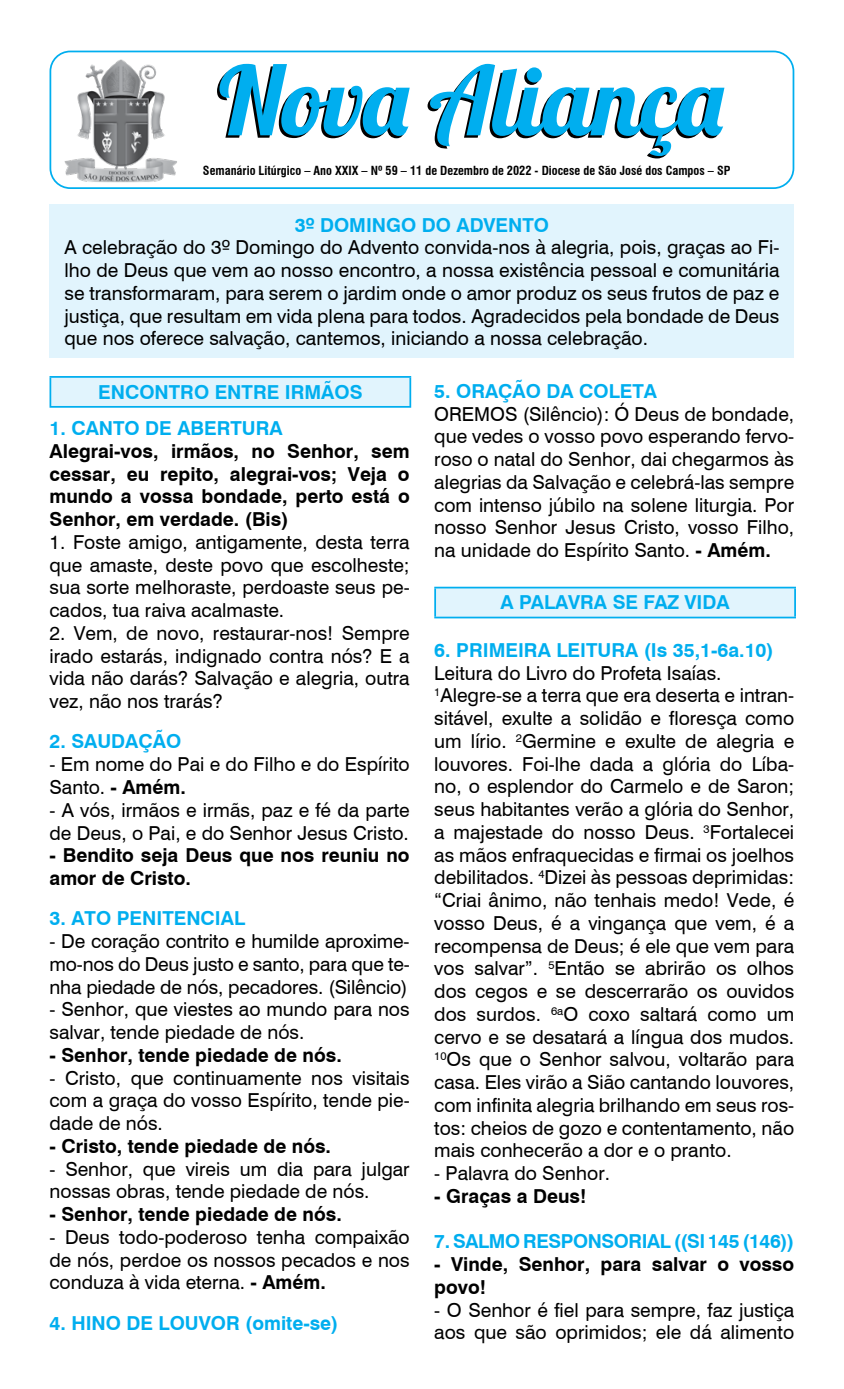
<style>
.page{position:relative;width:844px;height:1389px;background:#fff}
.page>*{position:absolute;margin:0;border:0;box-sizing:border-box;transform-origin:0 0}
.t1{font:95.2px "Lobster 1.4";color:#00aeef}
.t2{font:19.25px/22.8px "Swiss 721 BT";color:#000;text-align:justify}
.t3{font:700 19.25px/22.8px "Swiss 721 BT";color:#000}
.t4{font:700 19.25px "Swiss 721 BT";color:#00aeef}
.t5{font:700 19.25px "Swiss 721 BT";letter-spacing:-.02em;color:#00aeef}
.t6{font:700 condensed 12.25px "Swiss 721 BT";color:#000}
.s1{font-weight:700}
</style>
<div class="page">
<div style="left:49px;top:51px;width:745px;height:138px;border:2px solid #00aeef;border-radius:20px"></div>
<img style="left:64px;top:60px;width:113px;height:122px">
<div style="left:50px;top:204px;width:744px;height:154px;background:#e1f4fd"></div>
<div style="left:50px;top:377px;width:360px;height:30px;background:#e1f4fd"></div>
<hr style="left:49px;top:376px;width:362px;height:2px;background:#00aeef">
<hr style="left:49px;top:378px;width:2px;height:28px;background:#00aeef">
<hr style="left:409px;top:378px;width:2px;height:28px;background:#00aeef">
<hr style="left:49px;top:406px;width:362px;height:2px;background:#00aeef">
<div style="left:435px;top:588px;width:359px;height:30px;background:#e1f4fd"></div>
<hr style="left:434px;top:587px;width:361px;height:1px;background:#00aeef">
<hr style="left:434px;top:588px;width:2px;height:29px;background:#00aeef">
<svg style="left:794px;top:588px;width:1px;height:29px"></svg>
<hr style="left:434px;top:617px;width:361px;height:1px;background:#00aeef">
<h1 class="t1" style="left:219px;top:40px;width:505px">Nova Aliança</h1>
<p class="t6" style="left:203px;top:163px;width:529px">Semanário Litúrgico – Ano XXIX – Nº 59 – 11 de Dezembro de 2022 - Diocese de São José dos Campos – SP</p>
<p class="t4" style="left:295px;top:212px;width:256px">3º DOMINGO DO ADVENTO</p>
<p class="t2" style="left:64px;top:235px;width:716px">A celebração do 3º Domingo do Advento convida-nos à alegria, pois, graças ao Fi&shy;lho de Deus que vem ao nosso encontro, a nossa existência pessoal e comunitária se transformaram, para serem o jardim onde o amor produz os seus frutos de paz e justiça, que resultam em vida plena para todos. Agradecidos pela bondade de Deus que nos oferece salvação, cantemos, iniciando a nossa celebração.</p>
<p class="t4" style="left:98px;top:378px;width:266px">ENCONTRO ENTRE IRMÃOS</p>
<p class="t4" style="left:49px;top:415px;width:235px">1. CANTO DE ABERTURA</p>
<p class="t3" style="left:49px;top:439px;width:361px;text-align:justify">Alegrai-vos, irmãos, no Senhor, sem cessar, eu repito, alegrai-vos; Veja o mundo a vossa bondade, perto está o Senhor, em verdade. (Bis)</p>
<p class="t2" style="left:49px;top:530px;width:361px">1. Foste amigo, antigamente, desta terra que amaste, deste povo que escolheste; sua sorte melhoraste, perdoaste seus pe&shy;cados, tua raiva acalmaste.</p>
<p class="t2" style="left:49px;top:621px;width:361px">2. Vem, de novo, restaurar-nos! Sempre irado estarás, indignado contra nós? E a vida não darás? Salvação e alegria, outra vez, não nos trarás?</p>
<p class="t4" style="left:49px;top:728px;width:133px">2. SAUDAÇÃO</p>
<p class="t2" style="left:49px;top:752px;width:361px">- Em nome do Pai e do Filho e do Espírito<br>Santo. <span class="s1">- Amém.</span></p>
<p class="t2" style="left:49px;top:798px;width:361px">- A vós, irmãos e irmãs, paz e fé da parte de Deus, o Pai, e do Senhor Jesus Cristo.</p>
<p class="t3" style="left:49px;top:843px;width:361px">- Bendito seja Deus que nos reuniu no amor de Cristo.</p>
<p class="t4" style="left:49px;top:905px;width:197px">3. ATO PENITENCIAL</p>
<p class="t2" style="left:49px;top:929px;width:361px">- De coração contrito e humilde aproxime&shy;mo-nos do Deus justo e santo, para que te&shy;nha piedade de nós, pecadores. (Silêncio)</p>
<p class="t2" style="left:49px;top:997px;width:361px">- Senhor, que viestes ao mundo para nos salvar, tende piedade de nós.</p>
<p class="t3" style="left:49px;top:1043px;width:294px">- Senhor, tende piedade de nós.</p>
<p class="t2" style="left:49px;top:1066px;width:361px">- Cristo, que continuamente nos visitais com a graça do vosso Espírito, tende pie&shy;dade de nós.</p>
<p class="t3" style="left:49px;top:1134px;width:283px">- Cristo, tende piedade de nós.</p>
<p class="t2" style="left:49px;top:1157px;width:361px">- Senhor, que vireis um dia para julgar nossas obras, tende piedade de nós.</p>
<p class="t3" style="left:49px;top:1202px;width:294px">- Senhor, tende piedade de nós.</p>
<p class="t2" style="left:49px;top:1225px;width:361px">- Deus todo-poderoso tenha compaixão de nós, perdoe os nossos pecados e nos conduza à vida eterna. <span class="s1">- Amém.</span></p>
<p class="t4" style="left:49px;top:1309px;width:290px">4. HINO DE LOUVOR (omite-se)</p>
<p class="t4" style="left:434px;top:378px;width:224px">5. ORAÇÃO DA COLETA</p>
<p class="t2" style="left:434px;top:402px;width:361px">OREMOS (Silêncio): Ó Deus de bondade, que vedes o vosso povo esperando fervo&shy;roso o natal do Senhor, dai chegarmos às alegrias da Salvação e celebrá-las sempre com intenso júbilo na solene liturgia. Por nosso Senhor Jesus Cristo, vosso Filho, na unidade do Espírito Santo. <span class="s1">- Amém.</span></p>
<p class="t4" style="left:500px;top:589px;width:230px">A PALAVRA SE FAZ VIDA</p>
<p class="t4" style="left:434px;top:637px;width:341px">6. PRIMEIRA LEITURA (Is 35,1-6a.10)</p>
<p class="t2" style="left:434px;top:661px;width:361px;text-align:left">Leitura do Livro do Profeta Isaías.<br><sup>1</sup>Alegre-se a terra que era deserta e intran&shy;sitável, exulte a solidão e floresça como um lírio. <sup>2</sup>Germine e exulte de alegria e louvores. Foi-lhe dada a glória do Líba&shy;no, o esplendor do Carmelo e de Saron; seus habitantes verão a glória do Senhor, a majestade do nosso Deus. <sup>3</sup>Fortalecei as mãos enfraquecidas e firmai os joelhos debilitados. <sup>4</sup>Dizei às pessoas deprimidas: “Criai ânimo, não tenhais medo! Vede, é vosso Deus, é a vingança que vem, é a recompensa de Deus; é ele que vem para vos salvar”. <sup>5</sup>Então se abrirão os olhos dos cegos e se descerrarão os ouvidos dos surdos. <sup>6a</sup>O coxo saltará como um cervo e se desatará a língua dos mudos.<br><sup>10</sup>Os que o Senhor salvou, voltarão para casa. Eles virão a Sião cantando louvores, com infinita alegria brilhando em seus ros&shy;tos: cheios de gozo e contentamento, não mais conhecerão a dor e o pranto.</p>
<p class="t2" style="left:434px;top:1161px;width:177px">- Palavra do Senhor.</p>
<p class="t3" style="left:434px;top:1184px;width:154px">- Graças a Deus!</p>
<p class="t5" style="left:434px;top:1228px;width:361px">7. SALMO RESPONSORIAL ((Sl 145 (146))</p>
<p class="t3" style="left:434px;top:1252px;width:361px">- Vinde, Senhor, para salvar o vosso povo!</p>
<p class="t2" style="left:434px;top:1298px;width:361px">- O Senhor é fiel para sempre, faz justiça aos que são oprimidos; ele dá alimento</p>
</div>
